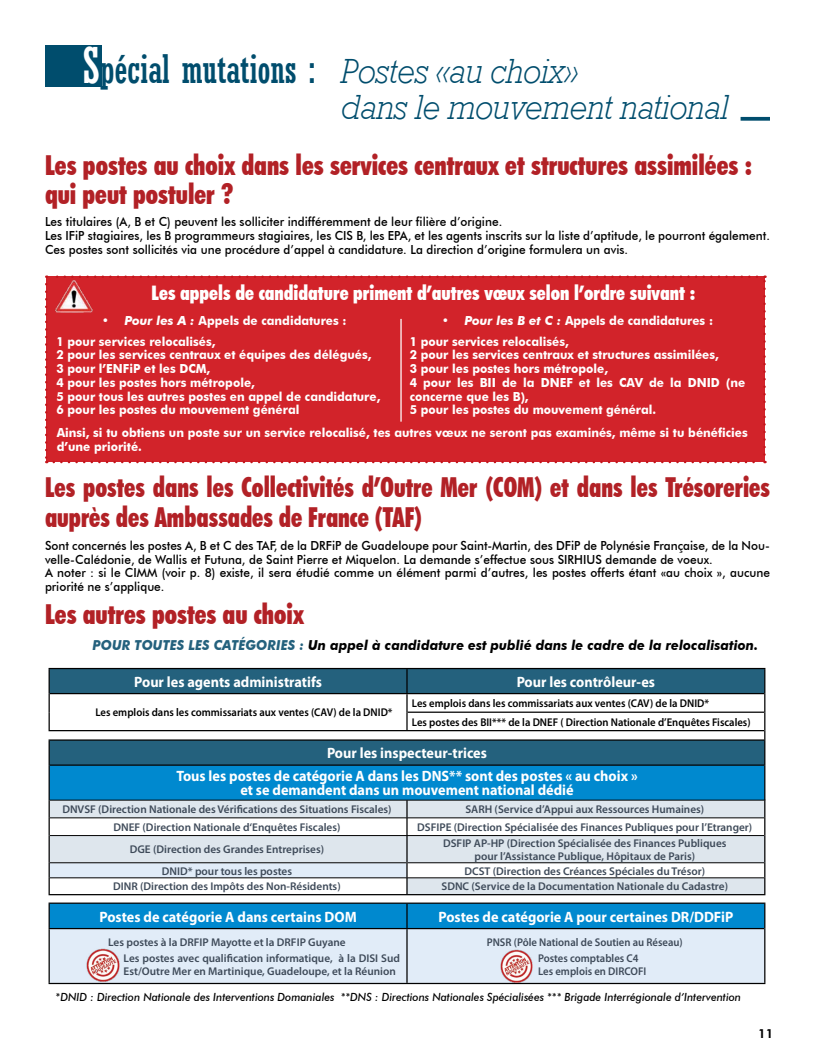
<style>
.page{position:relative;width:815px;height:1063px;background:#fff}
.page>*{position:absolute;margin:0;border:0;box-sizing:border-box;transform-origin:0 0}
.t1{font:38.5px "Astute Condensed S Si Condensed";letter-spacing:-.01em;color:#004d6d}
.t2{font:italic 300 35px "Astute Light S Si";letter-spacing:-.01em;color:#004d6d;scale:.95 1}
.t3{font:900 condensed 27.5px/28.8px "Futura BT";color:#b22126;scale:.9 1}
.t4{font:900 condensed 27.5px/30px "Futura BT";color:#b22126;scale:.86 1}
.t5{font:900 condensed 20px "Futura BT";color:#fff;scale:.94 1}
.t6{font:700 15px/23.1px "Myriad Pro";color:#fff;text-align:center;scale:.95 1}
.t7{font:italic 700 13.75px "Futura BT";color:#000;scale:.95 1}
.t8{font:500 12.5px/13.8px "Futura BT";color:#000;scale:.95 1}
.t9{font:700 12.5px/13.8px "Futura BT";color:#fff;scale:.94 1}
.t10{font:800 12.5px "Futura BT";color:#000}
.t11{font:600 11.25px/12.5px "Myriad Pro";color:#3e4a59;text-align:center}
.t12{font:600 11.25px/18.5px "Myriad Pro";color:#000;scale:.95 1}
.t13{font:italic 500 11.25px "Futura BT";color:#000;scale:.95 1}
.t14{font:600 11.25px/16px "Myriad Pro";color:#3e4a59;scale:.95 1}
.s1{font-size:48.12px;color:#fff}
.s2{font-family:"Astute Light S Si";font-weight:300;font-style:italic;font-size:35px}
.s3{font-style:italic}
.s4{color:#24617d}
</style>
<div class="page">
<div style="left:45px;top:45px;width:56px;height:42px;background:#004d6d"></div>
<svg style="left:741px;top:117px;width:29px;height:4px"></svg>
<div style="left:46px;top:277px;width:718px;height:185px;background:#d2232a"></div>
<svg style="left:45px;top:284px;width:3px;height:179px"></svg>
<svg style="left:54px;top:461px;width:711px;height:2px"></svg>
<svg style="left:763px;top:275px;width:3px;height:180px"></svg>
<svg style="left:46px;top:275px;width:711px;height:3px"></svg>
<svg style="left:49px;top:669px;width:715px;height:96px;fill:#24617d"></svg>
<div style="left:50px;top:766px;width:714px;height:34px;background:#0089cf"></div>
<svg style="left:50px;top:801px;width:714px;height:62px;fill:#dee6ed"></svg>
<svg style="left:50px;top:864px;width:714px;height:119px;background:#aed4ec"></svg>
<div style="left:49px;top:895px;width:716px;height:8px;background:#fff"></div>
<hr style="left:50px;top:693px;width:357px;height:1px;background:#000">
<hr style="left:407px;top:693px;width:357px;height:1px;background:#000">
<hr style="left:408px;top:712px;width:356px;height:1px;background:#000">
<hr style="left:49px;top:730px;width:358px;height:1px;background:#000">
<hr style="left:407px;top:730px;width:357px;height:1px;background:#000">
<hr style="left:49px;top:739px;width:358px;height:2px;background:#000">
<hr style="left:407px;top:739px;width:357px;height:2px;background:#000">
<hr style="left:50px;top:765px;width:357px;height:1px;background:#000">
<hr style="left:407px;top:765px;width:357px;height:1px;background:#000">
<svg style="left:764px;top:801px;width:1px;height:93px"></svg>
<hr style="left:406px;top:904px;width:2px;height:24px;background:#000">
<svg style="left:764px;top:904px;width:1px;height:25px"></svg>
<hr style="left:406px;top:929px;width:2px;height:54px;background:#000">
<hr style="left:764px;top:929px;width:1px;height:54px;background:#000">
<svg style="left:406px;top:801px;width:2px;height:34px"></svg>
<hr style="left:406px;top:836px;width:2px;height:27px;background:#000">
<svg style="left:406px;top:863px;width:2px;height:31px"></svg>
<svg style="left:49px;top:800px;width:1px;height:94px"></svg>
<svg style="left:49px;top:904px;width:1px;height:24px"></svg>
<hr style="left:49px;top:929px;width:1px;height:54px;background:#000">
<hr style="left:49px;top:668px;width:358px;height:1px;background:#000">
<hr style="left:407px;top:668px;width:358px;height:1px;background:#000">
<svg style="left:49px;top:669px;width:1px;height:61px"></svg>
<svg style="left:49px;top:741px;width:1px;height:24px"></svg>
<hr style="left:49px;top:765px;width:1px;height:35px;background:#000">
<hr style="left:406px;top:669px;width:2px;height:24px;background:#000">
<svg style="left:406px;top:694px;width:2px;height:36px"></svg>
<svg style="left:764px;top:669px;width:1px;height:96px"></svg>
<hr style="left:764px;top:765px;width:1px;height:35px;background:#000">
<hr style="left:50px;top:800px;width:357px;height:1px;background:#000">
<hr style="left:50px;top:818px;width:357px;height:1px;background:#000">
<hr style="left:50px;top:835px;width:357px;height:1px;background:#000">
<hr style="left:407px;top:835px;width:357px;height:1px;background:#000">
<hr style="left:408px;top:863px;width:356px;height:1px;background:#000">
<hr style="left:407px;top:800px;width:358px;height:1px;background:#000">
<hr style="left:50px;top:863px;width:356px;height:1px;background:#000">
<hr style="left:407px;top:878px;width:357px;height:1px;background:#000">
<hr style="left:49px;top:894px;width:358px;height:1px;background:#000">
<hr style="left:407px;top:894px;width:358px;height:1px;background:#000">
<hr style="left:49px;top:903px;width:358px;height:1px;background:#000">
<hr style="left:407px;top:903px;width:358px;height:1px;background:#000">
<hr style="left:49px;top:928px;width:358px;height:1px;background:#000">
<hr style="left:407px;top:928px;width:357px;height:1px;background:#000">
<hr style="left:49px;top:983px;width:358px;height:1px;background:#000">
<hr style="left:407px;top:983px;width:358px;height:1px;background:#000">
<hr style="left:407px;top:818px;width:357px;height:1px;background:#000">
<hr style="left:50px;top:878px;width:357px;height:1px;background:#000">
<img style="left:500px;top:950px;width:33px;height:32px">
<img style="left:87px;top:949px;width:32px;height:32px">
<hr style="left:400px;top:319px;width:2px;height:103px;background:#fff">
<img style="left:55px;top:281px;width:37px;height:32px">
<h1 class="t1" style="left:82px;top:47px;width:496px"><span class="s1">S</span>pécial mutations : <span class="s2">Postes «au choix»</span></h1>
<h2 class="t2" style="left:340px;top:87px;width:410px">dans le mouvement national</h2>
<h3 class="t3" style="left:45px;top:151px;width:787px">Les postes au choix dans les services centraux et structures assimilées : qui peut postuler ?</h3>
<p class="t8" style="left:45px;top:215px;width:765px">Les titulaires (A, B et C) peuvent les solliciter indifféremment de leur filière d’origine.<br>Les IFiP stagiaires, les B programmeurs stagiaires, les CIS B, les EPA, et les agents inscrits sur la liste d’aptitude, le pourront également.<br>Ces postes sont sollicités via une procédure d’appel à candidature. La direction d’origine formulera un avis.</p>
<h3 class="t5" style="left:151px;top:280px;width:580px">Les appels de candidature priment d’autres vœux selon l’ordre suivant :</h3>
<p class="t9" style="left:57px;top:310px;width:310px;line-height:20.9px;text-indent:45px"><span class="s3">• Pour les A :</span> Appels de candidatures :<br>1 pour services relocalisés,</p>
<p class="t9" style="left:57px;top:348px;width:346px">2 pour les services centraux et équipes des délégués, 3 pour l’ENFiP et les DCM,<br>4 pour les postes hors métropole,<br>5 pour tous les autres postes en appel de candidature, 6 pour les postes du mouvement général</p>
<p class="t9" style="left:410px;top:310px;width:324px;line-height:20.9px;text-indent:32px"><span class="s3">• Pour les B et C :</span> Appels de candidatures :<br>1 pour services relocalisés,</p>
<p class="t9" style="left:410px;top:348px;width:358px">2 pour les services centraux et structures assimilées,<br>3 pour les postes hors métropole,<br>4 pour les BII de la DNEF et les CAV de la DNID (ne concerne que les B),<br>5 pour les postes du mouvement général.</p>
<p class="t9" style="left:57px;top:426px;width:737px">Ainsi, si tu obtiens un poste sur un service relocalisé, tes autres vœux ne seront pas examinés, même si tu bénéficies d’une priorité.</p>
<h3 class="t4" style="left:45px;top:472px;width:845px">Les postes dans les Collectivités d’Outre Mer (COM) et dans les Trésoreries auprès des Ambassades de France (TAF)</h3>
<p class="t8" style="left:45px;top:538px;width:765px">Sont concernés les postes A, B et C des TAF, de la DRFiP de Guadeloupe pour Saint-Martin, des DFiP de Polynésie Française, de la Nou&shy;velle-Calédonie, de Wallis et Futuna, de Saint Pierre et Miquelon. La demande s’effectue sous SIRHIUS demande de voeux.<br>A noter : si le CIMM (voir p. 8) existe, il sera étudié comme un élément parmi d’autres, les postes offerts étant «au choix », aucune priorité ne s’applique.</p>
<h3 class="t3" style="left:45px;top:600px;width:289px">Les autres postes au choix</h3>
<p class="t7" style="left:93px;top:637px;width:702px"><span class="s4">POUR TOUTES LES CATÉGORIES :</span> Un appel à candidature est publié dans le cadre de la relocalisation.</p>
<p class="t6" style="left:134px;top:670px;width:199px">Pour les agents administratifs</p>
<p class="t6" style="left:517px;top:670px;width:147px">Pour les contrôleur-es</p>
<p class="t12" style="left:95px;top:703px;width:314px">Les emplois dans les commissariats aux ventes (CAV) de la DNID*</p>
<p class="t12" style="left:412px;top:694px;width:358px">Les emplois dans les commissariats aux ventes (CAV) de la DNID*<br>Les postes des BII*** de la DNEF ( Direction Nationale d’Enquêtes Fiscales)</p>
<p class="t6" style="left:176px;top:741px;width:487px">Pour les inspecteur-trices<br>Tous les postes de catégorie A dans les DNS** sont des postes « au choix »</p>
<p class="t6" style="left:240px;top:778px;width:352px">et se demandent dans un mouvement national dédié</p>
<p class="t11" style="left:62px;top:803px;width:331px">DNVSF (Direction Nationale des Vérifications des Situations Fiscales)</p>
<p class="t11" style="left:465px;top:803px;width:240px">SARH (Service d’Appui aux Ressources Humaines)</p>
<p class="t11" style="left:113px;top:821px;width:229px">DNEF (Direction Nationale d‘Enquêtes Fiscales)</p>
<p class="t11" style="left:417px;top:821px;width:337px">DSFIPE (Direction Spécialisée des Finances Publiques pour l’Etranger)</p>
<p class="t11" style="left:130px;top:843px;width:196px">DGE (Direction des Grandes Entreprises)</p>
<p class="t11" style="left:443px;top:837px;width:285px">DSFIP AP-HP (Direction Spécialisée des Finances Publiques pour l’Assistance Publique, Hôpitaux de Paris)</p>
<p class="t11" style="left:162px;top:864px;width:132px">DNID* pour tous les postes</p>
<p class="t11" style="left:464px;top:864px;width:242px">DCST (Direction des Créances Spéciales du Trésor)</p>
<p class="t11" style="left:113px;top:880px;width:229px">DINR (Direction des Impôts des Non-Résidents)</p>
<p class="t11" style="left:442px;top:880px;width:288px">SDNC (Service de la Documentation Nationale du Cadastre)</p>
<p class="t6" style="left:99px;top:904px;width:272px">Postes de catégorie A dans certains DOM</p>
<p class="t6" style="left:438px;top:904px;width:312px">Postes de catégorie A pour certaines DR/DDFiP</p>
<p class="t11" style="left:124px;top:934px;width:278px;line-height:16px;text-align:left;text-indent:-15px">Les postes à la DRFIP Mayotte et la DRFIP Guyane<br>Les postes avec qualification informatique, à la DISI Sud</p>
<p class="t11" style="left:124px;top:964px;width:274px">Est/Outre Mer en Martinique, Guadeloupe, et la Réunion</p>
<p class="t14" style="left:538px;top:934px;width:154px;text-indent:-51px">PNSR (Pôle National de Soutien au Réseau)<br>Postes comptables C4</p>
<p class="t14" style="left:538px;top:962px;width:115px">Les emplois en DIRCOFI</p>
<p class="t13" style="left:56px;top:990px;width:723px">*DNID : Direction Nationale des Interventions Domaniales **DNS : Directions Nationales Spécialisées *** Brigade Interrégionale d’Intervention</p>
<p class="t10" style="left:758px;top:1026px;width:17px">11</p>
</div>
